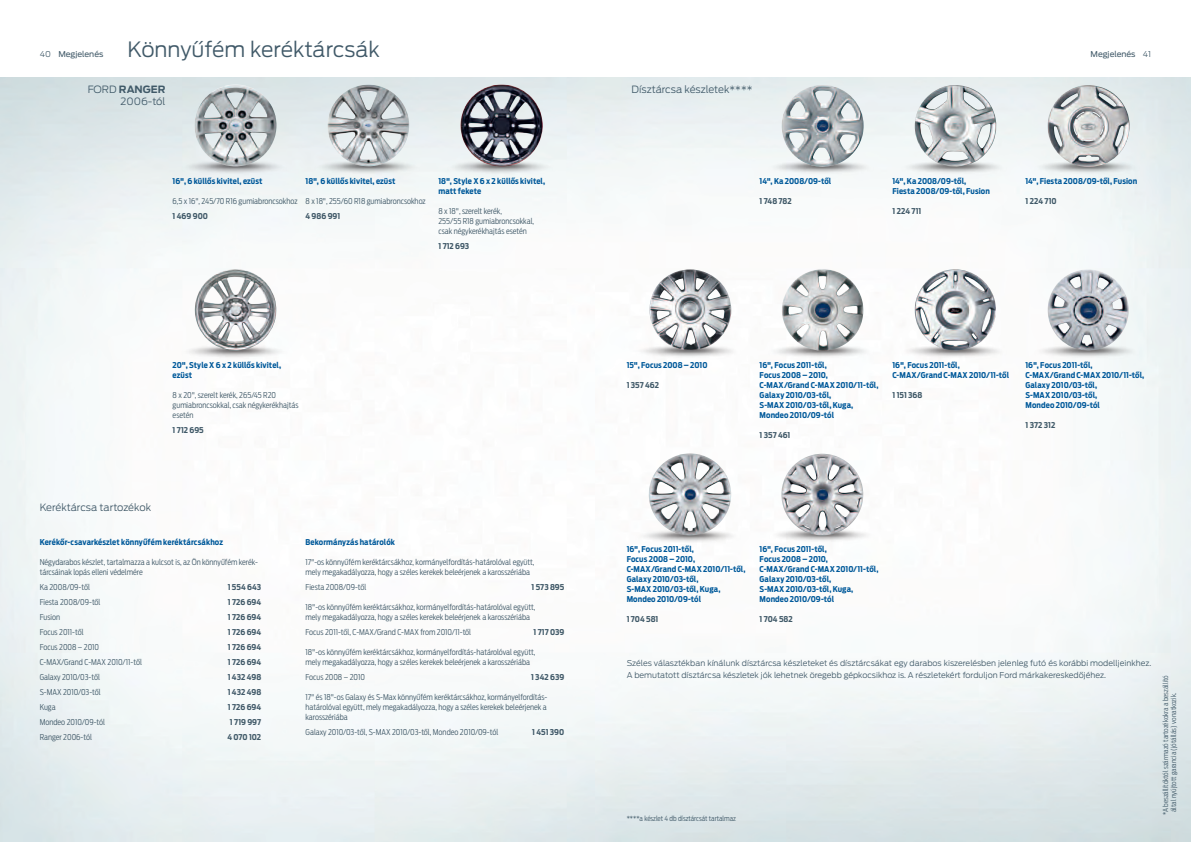
<style>
.page{position:relative;width:1191px;height:842px;background:#fff}
.page>*{position:absolute;margin:0;border:0;box-sizing:border-box;transform-origin:0 0}
.t1{font:300 21px "Ford Antenna";letter-spacing:-.015em;color:#405968}
.t2{font:300 10px/12px "Ford Antenna";letter-spacing:-.01em;color:#405968;text-align:right}
.t3{font:300 8px/10px "Ford Antenna Cond";color:#405968}
.t4{font:700 8px/10px "Ford Antenna Cond";letter-spacing:.01em;color:#00599a}
.t5{font:300 8px/12px "Ford Antenna";color:#405968}
.t6{font:700 8px "Ford Antenna Cond";color:#405968}
.t7{font:8px "Ford Antenna";color:#405968}
.t8{font:300 7px/8px "Ford Antenna Cond";color:#405968}
.s1{font-weight:300}
.s2{font-weight:700}
</style>
<div class="page">
<img style="left:194px;top:269px;width:84px;height:81px">
<img style="left:194px;top:84px;width:82px;height:82px">
<img style="left:327px;top:85px;width:82px;height:81px">
<img style="left:460px;top:84px;width:83px;height:85px">
<img style="left:781px;top:85px;width:82px;height:82px">
<img style="left:910px;top:85px;width:89px;height:83px">
<img style="left:1047px;top:85px;width:83px;height:83px">
<img style="left:649px;top:269px;width:82px;height:81px">
<img style="left:779px;top:269px;width:87px;height:84px">
<img style="left:914px;top:269px;width:83px;height:82px">
<img style="left:1047px;top:269px;width:81px;height:82px">
<img style="left:649px;top:453px;width:82px;height:82px">
<img style="left:781px;top:454px;width:82px;height:81px">
<h1 class="t1" style="left:128px;top:31px;width:254px">Könnyűfém keréktárcsák</h1>
<p class="t7" style="left:40px;top:47px;width:65px"><span class="s1">40</span> Megjelenés</p>
<p class="t7" style="left:1090px;top:47px;width:62px">Megjelenés <span class="s1">41</span></p>
<p class="t2" style="left:88px;top:82px;width:79px">FORD <span class="s2">RANGER<br></span>2006-tól</p>
<p class="t4" style="left:173px;top:175px;width:91px">16", 6 küllős kivitel, ezüst</p>
<p class="t3" style="left:173px;top:195px;width:126px">6,5 x 16", 245/70 R16 gumiabroncsokhoz</p>
<p class="t6" style="left:173px;top:208px;width:37px">1 469 900</p>
<p class="t4" style="left:305px;top:175px;width:91px">18", 6 küllős kivitel, ezüst</p>
<p class="t3" style="left:305px;top:195px;width:122px">8 x 18", 255/60 R18 gumiabroncsokhoz</p>
<p class="t6" style="left:305px;top:208px;width:36px">4 986 991</p>
<p class="t4" style="left:438px;top:175px;width:108px">18", Style X 6 x 2 küllős kivitel, matt fekete</p>
<p class="t3" style="left:438px;top:205px;width:97px">8 x 18", szerelt kerék,<br>255/55 R18 gumiabroncsokkal, csak négykerékhajtás esetén</p>
<p class="t6" style="left:438px;top:238px;width:32px">1 712 693</p>
<p class="t2" style="left:631px;top:82px;width:122px">Dísztárcsa készletek****</p>
<p class="t4" style="left:759px;top:175px;width:73px">14", Ka 2008/09-től</p>
<p class="t6" style="left:759px;top:193px;width:34px">1 748 782</p>
<p class="t4" style="left:892px;top:175px;width:99px">14", Ka 2008/09-től,<br>Fiesta 2008/09-től, Fusion</p>
<p class="t6" style="left:892px;top:203px;width:30px">1 224 711</p>
<p class="t4" style="left:1025px;top:175px;width:113px">14", Fiesta 2008/09-től, Fusion</p>
<p class="t6" style="left:1025px;top:193px;width:33px">1 224 710</p>
<p class="t4" style="left:173px;top:359px;width:110px">20", Style X 6 x 2 küllős kivitel, ezüst</p>
<p class="t3" style="left:173px;top:389px;width:127px">8 x 20", szerelt kerék, 265/45 R20 gumiabroncsokkal, csak négykerékhajtás esetén</p>
<p class="t6" style="left:173px;top:423px;width:33px">1 712 695</p>
<p class="t2" style="left:40px;top:500px;width:113px">Keréktárcsa tartozékok</p>
<p class="t4" style="left:40px;top:536px;width:185px">Kerékőr-csavarkészlet könnyűfém keréktárcsákhoz</p>
<p class="t3" style="left:40px;top:556px;width:220px">Négydarabos készlet, tartalmazza a kulcsot is, az Ön könnyűfém kerék&shy;tárcsáinak lopás elleni védelmére</p>
<p class="t3" style="left:40px;top:581px;width:52px">Ka 2008/09-től</p>
<p class="t6" style="left:228px;top:580px;width:35px">1 554 643</p>
<p class="t3" style="left:40px;top:596px;width:62px">Fiesta 2008/09-től</p>
<p class="t6" style="left:228px;top:595px;width:35px">1 726 694</p>
<p class="t3" style="left:40px;top:611px;width:22px">Fusion</p>
<p class="t6" style="left:228px;top:610px;width:35px">1 726 694</p>
<p class="t3" style="left:40px;top:626px;width:45px">Focus 2011-től</p>
<p class="t6" style="left:228px;top:625px;width:35px">1 726 694</p>
<p class="t3" style="left:40px;top:641px;width:61px">Focus 2008 – 2010</p>
<p class="t6" style="left:228px;top:640px;width:35px">1 726 694</p>
<p class="t3" style="left:40px;top:656px;width:104px">C-MAX/Grand C-MAX 2010/11-től</p>
<p class="t6" style="left:228px;top:655px;width:35px">1 726 694</p>
<p class="t3" style="left:40px;top:671px;width:62px">Galaxy 2010/03-től</p>
<p class="t6" style="left:228px;top:670px;width:35px">1 432 498</p>
<p class="t3" style="left:40px;top:686px;width:63px">S-MAX 2010/03-től</p>
<p class="t6" style="left:228px;top:685px;width:35px">1 432 498</p>
<p class="t3" style="left:40px;top:701px;width:17px">Kuga</p>
<p class="t6" style="left:228px;top:700px;width:35px">1 726 694</p>
<p class="t3" style="left:40px;top:716px;width:67px">Mondeo 2010/09-tól</p>
<p class="t6" style="left:230px;top:715px;width:33px">1 719 997</p>
<p class="t3" style="left:40px;top:731px;width:54px">Ranger 2006-tól</p>
<p class="t6" style="left:227px;top:730px;width:35px">4 070 102</p>
<p class="t4" style="left:305px;top:536px;width:91px">Bekormányzás határolók</p>
<p class="t3" style="left:305px;top:556px;width:230px">17"-os könnyűfém keréktárcsákhoz, kormányelfordítás-határolóval együtt, mely megakadályozza, hogy a széles kerekek beleérjenek a karosszériába</p>
<p class="t3" style="left:305px;top:581px;width:62px">Fiesta 2008/09-től</p>
<p class="t6" style="left:531px;top:580px;width:34px">1 573 895</p>
<p class="t3" style="left:305px;top:601px;width:231px">18"-os könnyűfém keréktárcsákhoz, kormányelfordítás-határolóval együtt, mely megakadályozza, hogy a széles kerekek beleérjenek a karosszériába</p>
<p class="t3" style="left:305px;top:626px;width:167px">Focus 2011-től, C-MAX/Grand C-MAX from 2010/11-től</p>
<p class="t6" style="left:533px;top:625px;width:32px">1 717 039</p>
<p class="t3" style="left:305px;top:646px;width:231px">18"-os könnyűfém keréktárcsákhoz, kormányelfordítás-határolóval együtt, mely megakadályozza, hogy a széles kerekek beleérjenek a karosszériába</p>
<p class="t3" style="left:305px;top:671px;width:61px">Focus 2008 – 2010</p>
<p class="t6" style="left:531px;top:670px;width:35px">1 342 639</p>
<p class="t3" style="left:305px;top:691px;width:243px;text-align:justify">17" és 18"-os Galaxy és S-Max könnyűfém keréktárcsákhoz, kormányelfordítás&shy;határolóval együtt, mely megakadályozza, hogy a széles kerekek beleérjenek a karosszériába</p>
<p class="t3" style="left:305px;top:726px;width:194px">Galaxy 2010/03-től, S-MAX 2010/03-től, Mondeo 2010/09-tól</p>
<p class="t6" style="left:532px;top:725px;width:33px">1 451 390</p>
<p class="t4" style="left:626px;top:359px;width:82px">15", Focus 2008 – 2010</p>
<p class="t6" style="left:626px;top:378px;width:34px">1 357 462</p>
<p class="t4" style="left:759px;top:359px;width:120px">16", Focus 2011-től,<br>Focus 2008 – 2010,<br>C-MAX/Grand C-MAX 2010/11-től,<br>Galaxy 2010/03-től,<br>S-MAX 2010/03-től, Kuga,<br>Mondeo 2010/09-tól</p>
<p class="t6" style="left:759px;top:428px;width:32px">1 357 461</p>
<p class="t4" style="left:892px;top:359px;width:118px">16", Focus 2011-től,<br>C-MAX/Grand C-MAX 2010/11-től</p>
<p class="t6" style="left:892px;top:388px;width:31px">1 151 368</p>
<p class="t4" style="left:1025px;top:359px;width:120px">16", Focus 2011-től,<br>C-MAX/Grand C-MAX 2010/11-től,<br>Galaxy 2010/03-től,<br>S-MAX 2010/03-től,<br>Mondeo 2010/09-tól</p>
<p class="t6" style="left:1025px;top:418px;width:31px">1 372 312</p>
<p class="t4" style="left:626px;top:543px;width:120px">16", Focus 2011-től,<br>Focus 2008 – 2010,<br>C-MAX/Grand C-MAX 2010/11-től,<br>Galaxy 2010/03-től,<br>S-MAX 2010/03-től, Kuga,<br>Mondeo 2010/09-tól</p>
<p class="t6" style="left:626px;top:612px;width:33px">1 704 581</p>
<p class="t4" style="left:759px;top:543px;width:120px">16", Focus 2011-től,<br>Focus 2008 – 2010,<br>C-MAX/Grand C-MAX 2010/11-től,<br>Galaxy 2010/03-től,<br>S-MAX 2010/03-től, Kuga,<br>Mondeo 2010/09-tól</p>
<p class="t6" style="left:759px;top:612px;width:35px">1 704 582</p>
<p class="t5" style="left:626px;top:656px;width:526px">Széles választékban kínálunk dísztárcsa készleteket és dísztárcsákat egy darabos kiszerelésben jelenleg futó és korábbi modelljeinkhez.<br>A bemutatott dísztárcsa készletek jók lehetnek öregebb gépkocsikhoz is. A részletekért forduljon Ford márkakereskedőjéhez.</p>
<p class="t8" style="left:626px;top:813px;width:111px">****a készlet 4 db dísztárcsát tartalmaz</p>
<p class="t8" style="left:1160px;top:812px;width:138px;text-indent:-3px;rotate:-90deg">*A beszállítóktól származó tartozékokra a beszállító által nyújtott garancia (jótállás) vonatkozik.</p>
</div>
